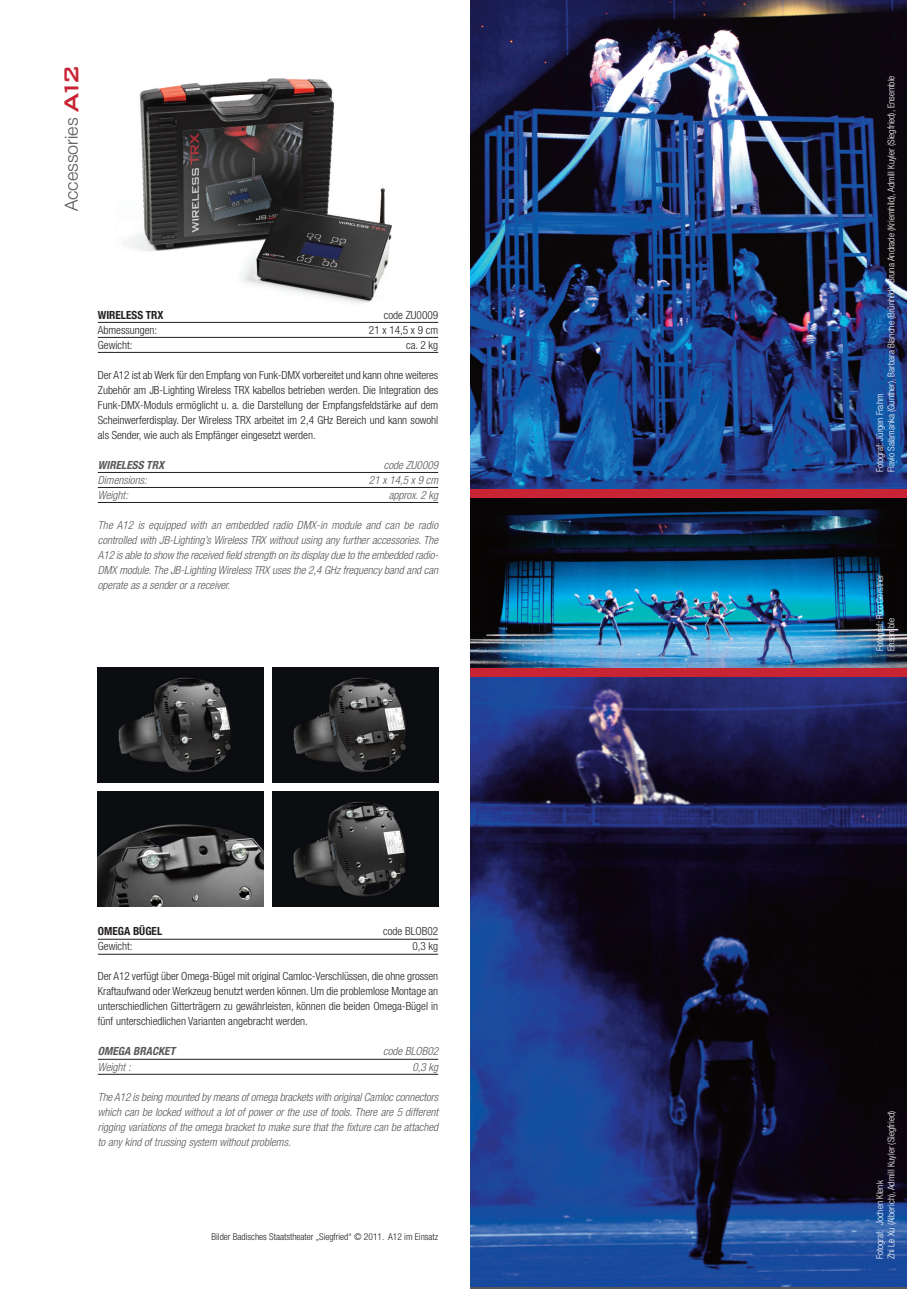
<style>
.page{position:relative;width:919px;height:1289px;background:#fff}
.page>*{position:absolute;margin:0;border:0;box-sizing:border-box;transform-origin:0 0}
.t1{font:300 18px "Helvetica Neue";color:#57585a}
.t2{font:300 condensed 11.25px/15px "Helvetica Neue LT Std";color:#231f20;text-align:justify}
.t3{font:italic 300 condensed 11.25px/15px "Helvetica Neue LT Std";color:#57585a;text-align:justify}
.t4{font:italic 700 condensed 11.25px "Helvetica Neue";letter-spacing:.005em;color:#57585a}
.t5{font:700 condensed 11.25px "Helvetica Neue";color:#231f20}
.t6{font:300 condensed 11.25px "Helvetica Neue LT Std";letter-spacing:.24em;color:#231f20}
.t7{font:300 condensed 9.45px/11.4px "Helvetica Neue LT Std";color:#fff}
.t8{font:300 condensed 9.45px "Helvetica Neue LT Std";color:#231f20}
.s1{font-family:"Bank Gothic BT";font-weight:500;font-size:27px;color:#c82434}
</style>
<div class="page">
<img style="left:123px;top:78px;width:269px;height:225px">
<hr style="left:98px;top:939px;width:340px;height:1px;background:#231f20">
<hr style="left:98px;top:954px;width:340px;height:1px;background:#231f20">
<hr style="left:98px;top:1059px;width:340px;height:1px;background:#231f20">
<hr style="left:98px;top:1074px;width:340px;height:1px;background:#231f20">
<hr style="left:98px;top:322px;width:340px;height:1px;background:#231f20">
<hr style="left:98px;top:337px;width:340px;height:1px;background:#231f20">
<hr style="left:98px;top:352px;width:340px;height:1px;background:#231f20">
<hr style="left:98px;top:472px;width:340px;height:1px;background:#231f20">
<hr style="left:98px;top:487px;width:340px;height:1px;background:#231f20">
<hr style="left:98px;top:502px;width:340px;height:1px;background:#231f20">
<img style="left:98px;top:668px;width:166px;height:114px">
<img style="left:272px;top:668px;width:166px;height:114px">
<img style="left:98px;top:791px;width:166px;height:115px">
<img style="left:272px;top:791px;width:166px;height:115px">
<img style="left:470px;top:676px;width:436px;height:610px">
<img style="left:470px;top:497px;width:436px;height:171px">
<img style="left:470px;top:0;width:436px;height:489px">
<div style="left:470px;top:489px;width:436px;height:8px;background:#c82434"></div>
<div style="left:470px;top:668px;width:436px;height:8px;background:#c82434"></div>
<h1 class="t1" style="left:65px;top:211px;width:149px;rotate:-90deg">Accessor ei s <span class="s1">A12</span></h1>
<p class="t5" style="left:98px;top:310px;width:67px">WIRELESS TRX</p>
<p class="t2" style="left:384px;top:308px;width:56px">code ZU0009</p>
<p class="t2" style="left:98px;top:323px;width:61px">Abmessungen:</p>
<p class="t6" style="left:369px;top:325px;width:71px">21x14,5x9cm</p>
<p class="t2" style="left:98px;top:338px;width:36px">Gewicht:</p>
<p class="t2" style="left:406px;top:338px;width:34px">ca. 2 kg</p>
<p class="t2" style="left:98px;top:368px;width:342px">Der A12 ist ab Werk für den Empfang von Funk-DMX vorbereitet und kann ohne weiteres Zubehör am JB-Lighting Wireless TRX kabellos betrieben werden. Die Integration des Funk-DMX-Moduls ermöglicht u. a. die Darstellung der Empfangsfeldstärke auf dem Scheinwerferdisplay. Der Wireless TRX arbeitet im 2,4 GHz Bereich und kann sowohl als Sender, wie auch als Empfänger eingesetzt werden.</p>
<p class="t4" style="left:98px;top:460px;width:68px">WIRELESS TRX</p>
<p class="t3" style="left:384px;top:458px;width:58px">code ZU0009</p>
<p class="t3" style="left:98px;top:473px;width:53px">Dimensions:</p>
<p class="t3" style="left:369px;top:473px;width:73px">21x14,5x9cm</p>
<p class="t3" style="left:98px;top:488px;width:34px">Weight:</p>
<p class="t3" style="left:388px;top:488px;width:53px">approx. 2 kg</p>
<p class="t3" style="left:98px;top:518px;width:344px">The A12 is equipped with an embedded radio DMX-in module and can be radio controlled with JB-Lighting’s Wireless TRX without using any further accessories. The A12 is able to show the received field strength on its display due to the embedded radio-DMX module. The JB-Lighting Wireless TRX uses the 2,4 GHz frequency band and can operate as a sender or a receiver.</p>
<p class="t5" style="left:98px;top:927px;width:66px">OMEGA BÜGEL</p>
<p class="t2" style="left:383px;top:924px;width:56px">code BLOB02</p>
<p class="t2" style="left:98px;top:939px;width:36px">Gewicht:</p>
<p class="t2" style="left:412px;top:939px;width:27px">0,3 kg</p>
<p class="t2" style="left:98px;top:969px;width:342px">Der A12 verfügt über Omega-Bügel mit original Camloc-Verschlüssen, die ohne grossen Kraftaufwand oder Werkzeug benutzt werden können. Um die problemlose Montage an unterschiedlichen Gitterträgern zu gewährleisten, können die beiden Omega-Bügel in fünf unterschiedlichen Varianten angebracht werden.</p>
<p class="t4" style="left:98px;top:1047px;width:79px">OMEGA BRACKET</p>
<p class="t3" style="left:383px;top:1044px;width:59px">code BLOB02</p>
<p class="t3" style="left:98px;top:1059px;width:37px">Weight :</p>
<p class="t3" style="left:412px;top:1059px;width:29px">0,3kg</p>
<p class="t3" style="left:98px;top:1089px;width:344px">The A12 is being mounted by means of omega brackets with original Camloc connectors which can be locked without a lot of power or the use of tools. There are 5 different rigging variations of the omega bracket to make sure that the fixture can be attached to any kind of trussing system without problems.</p>
<p class="t8" style="left:211px;top:1233px;width:228px">Bilder Badisches Staatstheater „Siegfried“ © 2011. A12 im Einsatz</p>
<p class="t7" style="left:874px;top:472px;width:398px;rotate:-90deg">Fotograf: Jürgen Frahm<br>Flavio Salamanka (Gunther), Barbara Blanche (Brünhild), Bruna Andrade (Kriemhild), Admill Kuyler (Siegfried), Ensemble</p>
<p class="t7" style="left:874px;top:651px;width:78px;rotate:-90deg">Fotograf: Rico Gerstner<br>Ensemble</p>
<p class="t7" style="left:874px;top:1259px;width:150px;rotate:-90deg">Fotograf: Jochen Klenk<br>Zhi Le Xu (Alberich), Admill Kuyler (Siegfried)</p>
</div>
